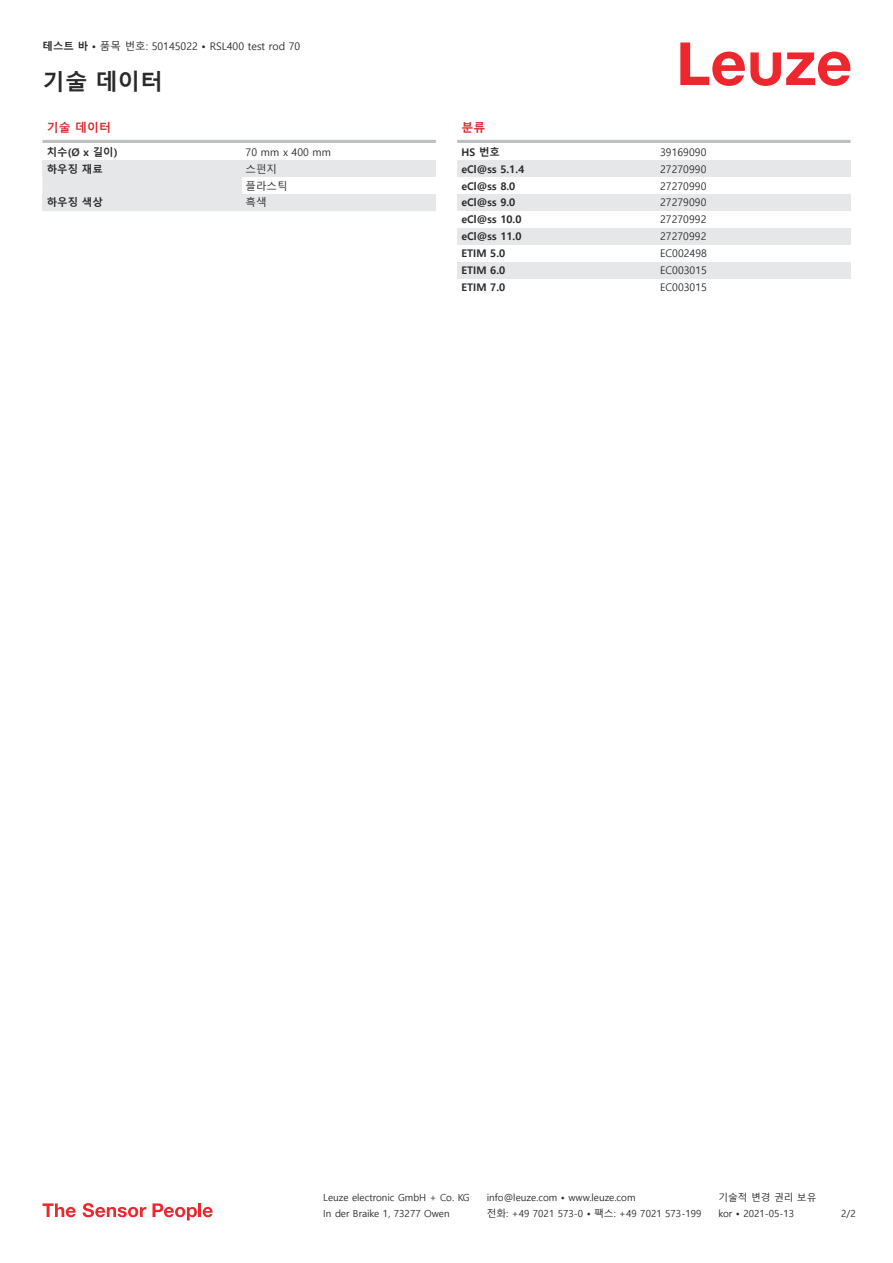
<style>
.page{position:relative;width:893px;height:1263px;background:#fff}
.page>*{position:absolute;margin:0;border:0;box-sizing:border-box;transform-origin:0 0}
.t1{font:700 22.5px "Malgun Gothic";color:#2b292a}
.t2{font:700 12px "Malgun Gothic";color:#db2a30}
.t3{font:10.5px/17px "Malgun Gothic";color:#2b292a}
.t4{font:700 10.5px "Malgun Gothic";color:#2b292a}
.t5{font:9.75px "Malgun Gothic";color:#2b292a}
.s1{font-weight:700}
</style>
<div class="page">
<svg style="left:680px;top:43px;width:170px;height:43px"></svg>
<div style="left:43px;top:177px;width:199px;height:17px;background:#e6e7e9"></div>
<hr style="left:43px;top:140px;width:393px;height:3px;background:#bdbfc1">
<div style="left:43px;top:160px;width:199px;height:17px;background:#e6e7e9"></div>
<div style="left:242px;top:160px;width:194px;height:17px;background:#e6e7e9"></div>
<div style="left:43px;top:194px;width:199px;height:17px;background:#e6e7e9"></div>
<div style="left:242px;top:194px;width:194px;height:17px;background:#e6e7e9"></div>
<hr style="left:457px;top:140px;width:393px;height:3px;background:#bdbfc1">
<div style="left:457px;top:160px;width:200px;height:17px;background:#e6e7e9"></div>
<div style="left:657px;top:160px;width:193px;height:17px;background:#e6e7e9"></div>
<div style="left:457px;top:194px;width:200px;height:17px;background:#e6e7e9"></div>
<div style="left:657px;top:194px;width:193px;height:17px;background:#e6e7e9"></div>
<div style="left:457px;top:228px;width:200px;height:17px;background:#e6e7e9"></div>
<div style="left:657px;top:228px;width:193px;height:17px;background:#e6e7e9"></div>
<div style="left:457px;top:262px;width:200px;height:17px;background:#e6e7e9"></div>
<div style="left:657px;top:262px;width:193px;height:17px;background:#e6e7e9"></div>
<svg style="left:43px;top:1203px;width:33px;height:14px"></svg>
<svg style="left:83px;top:1203px;width:63px;height:14px"></svg>
<svg style="left:153px;top:1203px;width:44px;height:17px"></svg>
<hr style="left:198px;top:1203px;width:3px;height:14px;background:#ed272d">
<svg style="left:203px;top:1207px;width:10px;height:10px"></svg>
<p class="t3" style="left:43px;top:38px;width:259px"><span class="s1">테스트 바 •</span> 품목 번호: 50145022 <span class="s1">•</span> RSL400 test rod 70</p>
<h1 class="t1" style="left:43px;top:69px;width:122px">기술 데이터</h1>
<p class="t2" style="left:47px;top:121px;width:66px">기술 데이터</p>
<p class="t4" style="left:47px;top:146px;width:72px">치수(Ø x 길이)</p>
<p class="t3" style="left:246px;top:144px;width:87px">70 mm x 400 mm</p>
<p class="t4" style="left:47px;top:163px;width:58px">하우징 재료</p>
<p class="t3" style="left:246px;top:161px;width:43px">스펀지 플라스틱</p>
<p class="t4" style="left:47px;top:196px;width:58px">하우징 색상</p>
<p class="t3" style="left:246px;top:194px;width:22px">흑색</p>
<p class="t2" style="left:461px;top:121px;width:25px">분류</p>
<p class="t4" style="left:461px;top:146px;width:40px">HS 번호</p>
<p class="t3" style="left:660px;top:144px;width:48px">39169090</p>
<p class="t4" style="left:461px;top:163px;width:64px">eCl@ss 5.1.4</p>
<p class="t3" style="left:660px;top:161px;width:48px">27270990</p>
<p class="t4" style="left:461px;top:179px;width:55px">eCl@ss 8.0</p>
<p class="t3" style="left:660px;top:177px;width:48px">27270990</p>
<p class="t4" style="left:461px;top:196px;width:55px">eCl@ss 9.0</p>
<p class="t3" style="left:660px;top:194px;width:48px">27279090</p>
<p class="t4" style="left:461px;top:213px;width:62px">eCl@ss 10.0</p>
<p class="t3" style="left:660px;top:211px;width:48px">27270992</p>
<p class="t4" style="left:461px;top:230px;width:62px">eCl@ss 11.0</p>
<p class="t3" style="left:660px;top:228px;width:48px">27270992</p>
<p class="t4" style="left:461px;top:247px;width:45px">ETIM 5.0</p>
<p class="t3" style="left:660px;top:245px;width:48px">EC002498</p>
<p class="t4" style="left:461px;top:264px;width:45px">ETIM 6.0</p>
<p class="t3" style="left:660px;top:262px;width:48px">EC003015</p>
<p class="t4" style="left:461px;top:281px;width:45px">ETIM 7.0</p>
<p class="t3" style="left:660px;top:279px;width:48px">EC003015</p>
<p class="t5" style="left:323px;top:1192px;width:148px">Leuze electronic GmbH + Co. KG</p>
<p class="t5" style="left:487px;top:1192px;width:150px">info@leuze.com • www.leuze.com</p>
<p class="t5" style="left:718px;top:1192px;width:100px">기술적 변경 권리 보유</p>
<p class="t5" style="left:323px;top:1208px;width:128px">In der Braike 1, 73277 Owen</p>
<p class="t5" style="left:487px;top:1208px;width:216px">전화: +49 7021 573-0 • 팩스: +49 7021 573-199</p>
<p class="t5" style="left:718px;top:1208px;width:77px">kor • 2021-05-13</p>
<p class="t5" style="left:841px;top:1208px;width:16px">2 /2</p>
</div>
